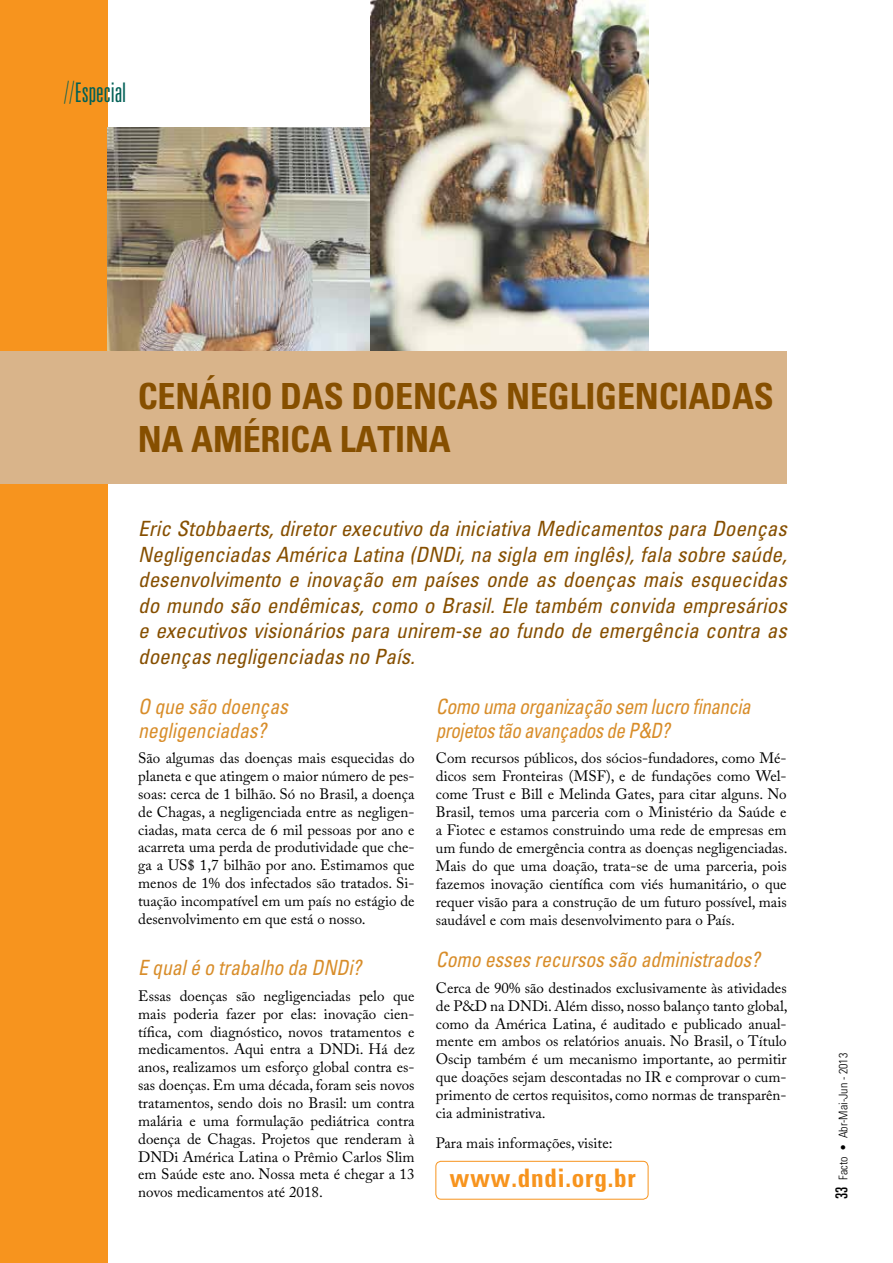
<style>
.page{position:relative;width:893px;height:1263px;background:#fff}
.page>*{position:absolute;margin:0;border:0;box-sizing:border-box;transform-origin:0 0}
.t1{font:700 condensed 36px "Univers";letter-spacing:-.005em;color:#864f00}
.t2{font:300 ultra-condensed 27px "Univers";color:#006056}
.t3{font:700 condensed 25.5px "Univers";color:#f7941e}
.t4{font:italic condensed 21px/25.5px "Univers LT Std";color:#864f00;text-align:justify}
.t5{font:italic condensed 21px/24px "Univers LT Std";letter-spacing:-.005em;color:#d88d2a;scale:.94 1}
.t6{font:italic condensed 21px/24px "Univers LT Std";letter-spacing:-.025em;color:#d88d2a;scale:.94 1}
.t7{font:15px/17.9px "Adobe Caslon Pro";color:#000;text-align:justify}
.t8{font:300 condensed 12px "Univers";color:#000}
.s1{font-weight:100}
.s2{font-weight:400;font-stretch:ultra-condensed;font-size:16.5px}
</style>
<div class="page">
<div style="left:0;top:0;width:107px;height:1263px;background:#f7941e"></div>
<img style="left:107px;top:127px;width:263px;height:224px">
<img style="left:371px;top:0;width:277px;height:351px">
<div style="left:435px;top:1161px;width:213px;height:38px;border:1px solid #f7941e;border-radius:5px"></div>
<div style="left:0;top:351px;width:787px;height:133px;background:#d9b48a"></div>
<h2 class="t2" style="left:64px;top:79px;width:64px"><span class="s1">//</span>Especial</h2>
<h1 class="t1" style="left:138px;top:374px;width:257px">CENÁRIO DAS DOENCAS</h1>
<h1 class="t1" style="left:506px;top:374px;width:131px">NEGLIGENCIA</h1>
<h1 class="t1" style="left:710px;top:374px;width:43px">DAS</h1>
<h1 class="t1" style="left:138px;top:417px;width:142px">NA AMÉRICA</h1>
<h1 class="t1" style="left:340px;top:417px;width:20px">LATINA</h1>
<p class="t4" style="left:138px;top:516px;width:651px">Eric Stobbaerts, diretor executivo da iniciativa Medicamentos para Doenças Negligenciadas América Latina (DNDi, na sigla em inglês), fala sobre saúde, desenvolvimento e inovação em países onde as doenças mais esquecidas do mundo são endêmicas, como o Brasil. Ele também convida empresários e executivos visionários para unirem-se ao fundo de emergência contra as doenças negligenciadas no País.</p>
<h3 class="t5" style="left:138px;top:694px;width:162px">O que são doenças negligenciadas?</h3>
<p class="t7" style="left:138px;top:749px;width:278px">São algumas das doenças mais esquecidas do planeta e que atingem o maior número de pes&shy;soas: cerca de 1 bilhão. Só no Brasil, a doença de Chagas, a negligenciada entre as negligen&shy;ciadas, mata cerca de 6 mil pessoas por ano e acarreta uma perda de produtividade que che&shy;ga a US$ 1,7 bilhão por ano. Estimamos que menos de 1% dos infectados são tratados. Si&shy;tuação incompatível em um país no estágio de desenvolvimento em que está o nosso.</p>
<h3 class="t5" style="left:138px;top:956px;width:239px">E qual é o trabalho da DNDi?</h3>
<p class="t7" style="left:138px;top:987px;width:278px">Essas doenças são negligenciadas pelo que mais poderia fazer por elas: inovação cien&shy;tífica, com diagnóstico, novos tratamentos e medicamentos. Aqui entra a DNDi. Há dez anos, realizamos um esforço global contra es&shy;sas doenças. Em uma década, foram seis novos tratamentos, sendo dois no Brasil: um contra malária e uma formulação pediátrica contra doença de Chagas. Projetos que renderam à DNDi América Latina o Prêmio Carlos Slim em Saúde este ano. Nossa meta é chegar a 13 novos medicamentos até 2018.</p>
<h3 class="t6" style="left:436px;top:694px;width:336px">Como uma organização sem lucro financia projetos tão avançados de P&amp;D?</h3>
<p class="t7" style="left:436px;top:749px;width:353px">Com recursos públicos, dos sócios-fundadores, como Mé&shy;dicos sem Fronteiras (MSF), e de fundações como Wel&shy;come Trust e Bill e Melinda Gates, para citar alguns. No Brasil, temos uma parceria com o Ministério da Saúde e a Fiotec e estamos construindo uma rede de empresas em um fundo de emergência contra as doenças negligenciadas.<br>Mais do que uma doação, trata-se de uma parceria, pois fazemos inovação científica com viés humanitário, o que requer visão para a construção de um futuro possível, mais saudável e com mais desenvolvimento para o País.</p>
<h3 class="t5" style="left:436px;top:948px;width:346px">Como esses recursos são administrados?</h3>
<p class="t7" style="left:436px;top:979px;width:353px">Cerca de 90% são destinados exclusivamente às atividades de P&amp;D na DNDi. Além disso, nosso balanço tanto global, como da América Latina, é auditado e publicado anual&shy;mente em ambos os relatórios anuais. No Brasil, o Título Oscip também é um mecanismo importante, ao permitir que doações sejam descontadas no IR e comprovar o cum&shy;primento de certos requisitos, como normas de transparên&shy;cia administrativa.</p>
<p class="t7" style="left:436px;top:1134px;width:178px">Para mais informações, visite:</p>
<h3 class="t3" style="left:450px;top:1162px;width:188px">WWW.DNDI.ORG.BR</h3>
<p class="t8" style="left:836px;top:1199px;width:148px;rotate:-90deg"><span class="s2">33</span> Facto • Abr-Mai-Jun - 2013</p>
</div>
